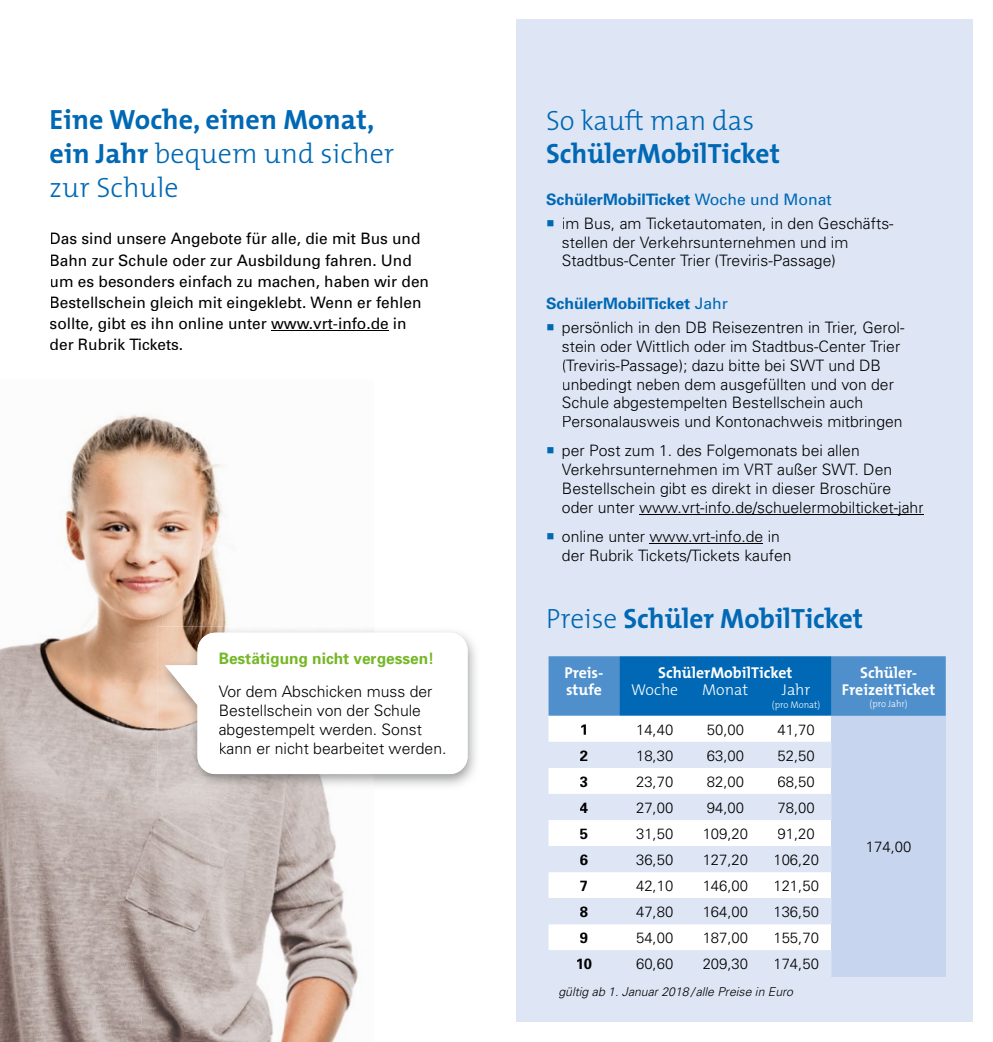
<style>
.page{position:relative;width:993px;height:1042px;background:#fff}
.page>*{position:absolute;margin:0;border:0;box-sizing:border-box;transform-origin:0 0}
.t1{font:700 28px/33.6px "The Mix";color:#0068b4}
.t2{font:300 28px "The Mix";color:#0068b4}
.t3{font:300 15.75px/18.9px "Univers";color:#000}
.t4{font:15.75px/21px "Univers";color:#000}
.t5{font:700 15.75px "Univers";color:#0068b4}
.t6{font:700 15.75px/17.5px "The Mix";color:#fff}
.t7{font:700 15.75px "Univers";color:#75b726}
.t8{font:300 15.75px "The Mix";color:#fff}
.t9{font:300 14.88px "Univers";color:#000}
.t10{font:700 14.88px "Univers";color:#000}
.t11{font:italic 300 12.25px "Univers";color:#000}
.t12{font:300 9.62px "The Mix";color:#fff;scale:.96 1}
.s1{font-weight:300}
.s2{font-weight:400}
.s3{color:#0068b4}
</style>
<div class="page">
<img style="left:65px;top:414px;width:101px;height:132px">
<img style="left:166px;top:421px;width:57px;height:133px">
<img style="left:0;top:546px;width:166px;height:186px">
<img style="left:162px;top:554px;width:66px;height:72px">
<img style="left:140px;top:719px;width:64px;height:323px">
<img style="left:0;top:732px;width:156px;height:194px">
<img style="left:204px;top:774px;width:170px;height:154px">
<img style="left:0;top:918px;width:147px;height:124px">
<img style="left:199px;top:928px;width:159px;height:114px">
<img style="left:374px;top:631px;width:102px;height:155px">
<img style="left:157px;top:626px;width:217px;height:47px">
<img style="left:157px;top:673px;width:49px;height:117px">
<svg style="left:165px;top:633px;width:302px;height:141px"></svg>
<hr style="left:271px;top:330px;width:117px;height:1px;background:#000">
<div style="left:219px;top:686px;width:213px;height:11px;background:#fff"></div>
<div style="left:220px;top:704px;width:200px;height:12px;background:#fff"></div>
<div style="left:219px;top:723px;width:203px;height:15px;background:#fff"></div>
<div style="left:220px;top:742px;width:226px;height:12px;background:#fff"></div>
<div style="left:516px;top:20px;width:456px;height:1002px;background:#dee6f5"></div>
<hr style="left:649px;top:543px;width:114px;height:1px;background:#000">
<hr style="left:639px;top:514px;width:284px;height:1px;background:#000">
<svg style="left:548px;top:656px;width:397px;height:60px"></svg>
<div style="left:548px;top:716px;width:283px;height:26px;background:#fff"></div>
<div style="left:831px;top:716px;width:114px;height:260px;background:#c7d5ee"></div>
<svg style="left:548px;top:768px;width:283px;height:182px;fill:#fff"></svg>
<svg style="left:581px;top:724px;width:4px;height:11px"></svg>
<div style="left:637px;top:724px;width:35px;height:13px;background:#fff"></div>
<div style="left:707px;top:724px;width:36px;height:13px;background:#fff"></div>
<div style="left:777px;top:724px;width:36px;height:13px;background:#fff"></div>
<div style="left:580px;top:776px;width:7px;height:11px;background:#fff"></div>
<div style="left:636px;top:776px;width:36px;height:13px;background:#fff"></div>
<div style="left:707px;top:776px;width:36px;height:13px;background:#fff"></div>
<div style="left:778px;top:776px;width:35px;height:13px;background:#fff"></div>
<div style="left:580px;top:802px;width:7px;height:11px;background:#dee6f5"></div>
<div style="left:636px;top:802px;width:36px;height:13px;background:#dee6f5"></div>
<div style="left:707px;top:802px;width:36px;height:13px;background:#dee6f5"></div>
<div style="left:778px;top:802px;width:35px;height:13px;background:#dee6f5"></div>
<div style="left:580px;top:828px;width:7px;height:11px;background:#fff"></div>
<div style="left:636px;top:828px;width:36px;height:13px;background:#fff"></div>
<div style="left:704px;top:828px;width:43px;height:13px;background:#fff"></div>
<div style="left:778px;top:828px;width:35px;height:13px;background:#fff"></div>
<div style="left:580px;top:854px;width:7px;height:11px;background:#dee6f5"></div>
<div style="left:636px;top:854px;width:36px;height:13px;background:#dee6f5"></div>
<div style="left:704px;top:854px;width:43px;height:13px;background:#dee6f5"></div>
<div style="left:774px;top:854px;width:44px;height:13px;background:#dee6f5"></div>
<div style="left:580px;top:881px;width:6px;height:10px;background:#fff"></div>
<div style="left:636px;top:880px;width:36px;height:13px;background:#fff"></div>
<div style="left:704px;top:880px;width:43px;height:13px;background:#fff"></div>
<div style="left:774px;top:880px;width:44px;height:13px;background:#fff"></div>
<div style="left:580px;top:906px;width:7px;height:11px;background:#dee6f5"></div>
<div style="left:636px;top:906px;width:36px;height:13px;background:#dee6f5"></div>
<div style="left:704px;top:906px;width:43px;height:13px;background:#dee6f5"></div>
<div style="left:774px;top:906px;width:44px;height:13px;background:#dee6f5"></div>
<div style="left:580px;top:932px;width:7px;height:11px;background:#fff"></div>
<div style="left:636px;top:932px;width:36px;height:13px;background:#fff"></div>
<div style="left:704px;top:932px;width:43px;height:13px;background:#fff"></div>
<div style="left:774px;top:932px;width:44px;height:13px;background:#fff"></div>
<h1 class="t1" style="left:50px;top:102px;width:346px">Eine Woche, einen Monat, ein Jahr <span class="s1">bequem und sicher zur Schule</span></h1>
<p class="t4" style="left:50px;top:229px;width:381px">Das sind unsere Angebote für alle, die mit Bus und Bahn zur Schule oder zur Ausbildung fahren. Und um es besonders einfach zu machen, haben wir den Bestellschein gleich mit eingeklebt. Wenn er fehlen sollte, gibt es ihn online unter www.vrt-info.de in der Rubrik Tickets.</p>
<p class="t7" style="left:219px;top:649px;width:217px">Bestätigung nicht vergessen!</p>
<p class="t3" style="left:219px;top:682px;width:229px">Vor dem Abschicken muss der<br>Bestellschein von der Schule abgestempelt werden. Sonst kann er nicht bearbeitet werden.</p>
<h1 class="t2" style="left:546px;top:97px;width:209px">So kauft man das</h1>
<h1 class="t1" style="left:546px;top:136px;width:235px">SchülerMobilTicket</h1>
<p class="t5" style="left:546px;top:190px;width:287px">SchülerMobilTicket <span class="s2">Woche und Monat</span></p>
<p class="t3" style="left:561px;top:213px;width:333px;text-indent:-16px"><span class="s3">○</span> im Bus, am Ticketautomaten, in den Geschäfts&shy;stellen der Verkehrsunternehmen und im<br>Stadtbus-Center Trier (Treviris-Passage)</p>
<p class="t5" style="left:546px;top:294px;width:183px">SchülerMobilTicket <span class="s2">Jahr</span></p>
<p class="t3" style="left:561px;top:317px;width:344px;text-indent:-16px"><span class="s3">○</span> persönlich in den DB Reisezentren in Trier, Gerol - stein oder Wittlich oder im Stadtbus-Center Trier (Treviris-Passage); dazu bitte bei SWT und DB unbedingt neben dem ausgefüllten und von der Schule abgestempelten Bestellschein auch Personalausweis und Kontonachweis mitbringen</p>
<p class="t3" style="left:561px;top:441px;width:363px;text-indent:-16px"><span class="s3">○</span> per Post zum 1. des Folgemonats bei allen Verkehrsunternehmen im VRT außer SWT. Den Bestellschein gibt es direkt in dieser Broschüre oder unter www.vrt-info.de/schuelermobilticket-jahr</p>
<p class="t3" style="left:561px;top:526px;width:231px;text-indent:-16px"><span class="s3">○</span> online unter www.vrt-info.de in der Rubrik Tickets/Tickets kaufen</p>
<h1 class="t1" style="left:546px;top:601px;width:318px"><span class="s1">Preise</span> Schüler MobilTicket</h1>
<p class="t6" style="left:564px;top:663px;width:40px">Preis&shy;stufe</p>
<p class="t6" style="left:658px;top:663px;width:136px">SchülerMobilTicket</p>
<p class="t6" style="left:841px;top:663px;width:95px;text-align:center">Schüler-<br>FreizeitTicket</p>
<p class="t12" style="left:869px;top:696px;width:41px">(pro Jahr)</p>
<p class="t8" style="left:631px;top:677px;width:49px">Woche</p>
<p class="t8" style="left:702px;top:677px;width:48px">Monat</p>
<p class="t8" style="left:781px;top:677px;width:30px">Jahr</p>
<p class="t12" style="left:771px;top:696px;width:52px">(pro Monat)</p>
<p class="t9" style="left:636px;top:720px;width:39px">14,40</p>
<p class="t9" style="left:706px;top:720px;width:39px">50,00</p>
<p class="t9" style="left:777px;top:720px;width:39px">41,70</p>
<p class="t10" style="left:579px;top:746px;width:10px">2</p>
<p class="t9" style="left:636px;top:746px;width:39px">18,30</p>
<p class="t9" style="left:706px;top:746px;width:39px">63,00</p>
<p class="t9" style="left:777px;top:746px;width:39px">52,50</p>
<p class="t10" style="left:579px;top:772px;width:10px">3</p>
<p class="t9" style="left:636px;top:773px;width:39px">23,70</p>
<p class="t9" style="left:706px;top:773px;width:39px">82,00</p>
<p class="t9" style="left:777px;top:773px;width:39px">68,50</p>
<p class="t10" style="left:579px;top:798px;width:10px">4</p>
<p class="t9" style="left:636px;top:799px;width:39px">27,00</p>
<p class="t9" style="left:706px;top:799px;width:39px">94,00</p>
<p class="t9" style="left:777px;top:799px;width:39px">78,00</p>
<p class="t10" style="left:579px;top:824px;width:10px">5</p>
<p class="t9" style="left:636px;top:825px;width:39px">31,50</p>
<p class="t9" style="left:702px;top:825px;width:47px">109,20</p>
<p class="t9" style="left:777px;top:825px;width:39px">91,20</p>
<p class="t10" style="left:579px;top:851px;width:10px">6</p>
<p class="t9" style="left:636px;top:851px;width:39px">36,50</p>
<p class="t9" style="left:702px;top:851px;width:47px">127,20</p>
<p class="t9" style="left:773px;top:851px;width:47px">106,20</p>
<p class="t10" style="left:579px;top:877px;width:10px">7</p>
<p class="t9" style="left:636px;top:877px;width:39px">42,10</p>
<p class="t9" style="left:702px;top:877px;width:47px">146,00</p>
<p class="t9" style="left:773px;top:877px;width:47px">121,50</p>
<p class="t10" style="left:579px;top:903px;width:10px">8</p>
<p class="t9" style="left:636px;top:903px;width:39px">47,80</p>
<p class="t9" style="left:702px;top:903px;width:47px">164,00</p>
<p class="t9" style="left:773px;top:903px;width:47px">136,50</p>
<p class="t10" style="left:579px;top:929px;width:10px">9</p>
<p class="t9" style="left:636px;top:929px;width:39px">54,00</p>
<p class="t9" style="left:702px;top:929px;width:47px">187,00</p>
<p class="t9" style="left:773px;top:929px;width:47px">155,70</p>
<p class="t10" style="left:575px;top:955px;width:18px">10</p>
<p class="t9" style="left:636px;top:955px;width:39px">60,60</p>
<p class="t9" style="left:702px;top:955px;width:47px">209,30</p>
<p class="t9" style="left:773px;top:955px;width:47px">174,50</p>
<p class="t11" style="left:558px;top:984px;width:236px">gültig ab 1. Januar 2018 / alle Preise in Euro</p>
<p class="t9" style="left:865px;top:838px;width:47px">174,00</p>
</div>
